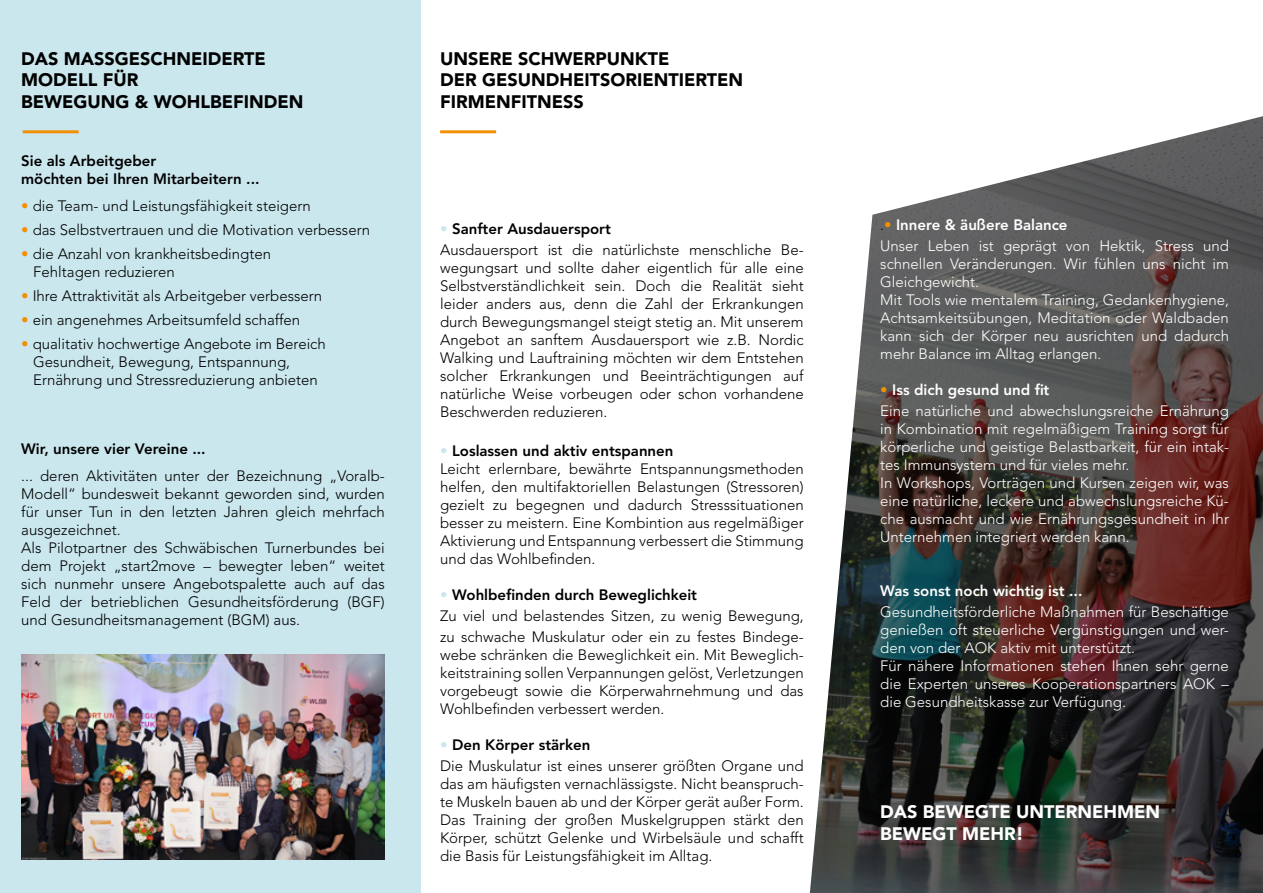
<style>
.page{position:relative;width:1263px;height:893px;background:#fff}
.page>*{position:absolute;margin:0;border:0;box-sizing:border-box;transform-origin:0 0}
.t1{font:900 18px/21.6px "Avenir LT Std";color:#000}
.t2{font:900 18px/21.6px "Avenir LT Std";color:#fff}
.t3{font:300 15px/18px "Avenir LT Std";color:#000}
.t4{font:300 15px/18px "Avenir LT Std";color:#fff}
.t5{font:800 15px/18px "Avenir LT Std";color:#000}
.t6{font:800 15px "Avenir LT Std";color:#fff}
.s1{color:#f39001}
.s2{font-weight:800;color:#cae7ee}
.s3{font-weight:800}
.s4{color:#000}
.s5{font-weight:800;color:#f39001}
</style>
<div class="page">
<div style="left:0;top:0;width:421px;height:893px;background:#cae7ee"></div>
<hr style="left:440px;top:130px;width:56px;height:3px;background:#f39001">
<img style="left:810px;top:116px;width:453px;height:777px">
<hr style="left:23px;top:130px;width:56px;height:3px;background:#f39001">
<img style="left:21px;top:655px;width:364px;height:204px">
<p class="t1" style="left:21px;top:48px;width:284px">DAS MASSGESCHNEIDERTE<br>MODELL FÜR<br>BEWEGUNG &amp; WOHLBEFINDEN</p>
<p class="t5" style="left:21px;top:152px;width:240px">Sie als Arbeitgeber<br>möchten bei Ihren Mitarbeitern ...</p>
<p class="t3" style="left:21px;top:197px;width:291px"><span class="s1">•</span> die Team- und Leistungsfähigkeit steigern</p>
<p class="t3" style="left:21px;top:221px;width:350px"><span class="s1">•</span> das Selbstvertrauen und die Motivation verbessern</p>
<p class="t3" style="left:33px;top:245px;width:239px;text-indent:-12px"><span class="s1">•</span> die Anzahl von krankheitsbedingten<br>Fehltagen reduzieren</p>
<p class="t3" style="left:21px;top:287px;width:302px"><span class="s1">•</span> Ihre Attraktivität als Arbeitgeber verbessern</p>
<p class="t3" style="left:21px;top:311px;width:280px"><span class="s1">•</span> ein angenehmes Arbeitsumfeld schaffen</p>
<p class="t3" style="left:33px;top:335px;width:294px;text-indent:-12px"><span class="s1">•</span> qualitativ hochwertige Angebote im Bereich<br>Gesundheit, Bewegung, Entspannung,<br>Ernährung und Stressreduzierung anbieten</p>
<p class="t5" style="left:21px;top:440px;width:186px">Wir, unsere vier Vereine ...</p>
<p class="t3" style="left:21px;top:467px;width:365px">... deren Aktivitäten unter der Bezeichnung „Voralb-Modell“ bundesweit bekannt geworden sind, wurden für unser Tun in den letzten Jahren gleich mehrfach ausgezeichnet.<br>Als Pilotpartner des Schwäbischen Turnerbundes bei dem Projekt „start2move – bewegter leben“ weitet sich nunmehr unsere Angebotspalette auch auf das Feld der betrieblichen Gesundheitsförderung (BGF) und Gesundheitsmanagement (BGM) aus.</p>
<p class="t1" style="left:440px;top:48px;width:304px">UNSERE SCHWERPUNKTE<br>DER GESUNDHEITSORIENTIERTEN<br>FIRMENFITNESS</p>
<p class="t3" style="left:440px;top:218px;width:365px;line-height:21px"><span class="s2">•</span> <span class="s3">Sanfter Ausdauersport<br></span>Ausdauersport ist die natürlichste menschliche Be-</p>
<p class="t3" style="left:440px;top:258px;width:365px;text-align:justify">wegungsart und sollte daher eigentlich für alle eine Selbstverständlichkeit sein. Doch die Realität sieht leider anders aus, denn die Zahl der Erkrankungen durch Bewegungsmangel steigt stetig an. Mit unserem Angebot an sanftem Ausdauersport wie z.B. Nordic Walking und Lauftraining möchten wir dem Entstehen solcher Erkrankungen und Beeinträchtigungen auf natürliche Weise vorbeugen oder schon vorhandene Beschwerden reduzieren.</p>
<p class="t3" style="left:440px;top:441px;width:365px"><span class="s2">•</span> <span class="s3">Loslassen und aktiv entspannen<br></span>Leicht erlernbare, bewährte Entspannungsmethoden helfen, den multifaktoriellen Belastungen (Stressoren) gezielt zu begegnen und dadurch Stresssituationen besser zu meistern. Eine Kombintion aus regelmäßiger Aktivierung und Entspannung verbessert die Stimmung und das Wohlbefinden.</p>
<p class="t3" style="left:440px;top:584px;width:365px;line-height:21px"><span class="s2">•</span> <span class="s3">Wohlbefinden durch Beweglichkeit<br></span>Zu viel und belastendes Sitzen, zu wenig Bewegung, zu schwache Muskulatur oder ein zu festes Bindege-</p>
<p class="t3" style="left:440px;top:645px;width:365px;text-align:justify">webe schränken die Beweglichkeit ein. Mit Beweglich&shy;keitstraining sollen Verpannungen gelöst, Verletzungen vorgebeugt sowie die Körperwahrnehmung und das Wohlbefinden verbessert werden.</p>
<p class="t3" style="left:440px;top:734px;width:365px;line-height:21px"><span class="s2">•</span> <span class="s3">Den Körper stärken<br></span>Die Muskulatur ist eines unserer größten Organe und</p>
<p class="t3" style="left:440px;top:774px;width:365px;text-align:justify">das am häufigsten vernachlässigste. Nicht beanspruch&shy;te Muskeln bauen ab und der Körper gerät außer Form.<br>Das Training der großen Muskelgruppen stärkt den Körper, schützt Gelenke und Wirbelsäule und schafft die Basis für Leistungsfähigkeit im Alltag.</p>
<p class="t4" style="left:880px;top:215px;width:350px;line-height:21px"><span class="s4">.</span><span class="s5">•</span> <span class="s3">Innere &amp; äußere Balance<br></span>Unser Leben ist geprägt von Hektik, Stress und</p>
<p class="t4" style="left:880px;top:255px;width:350px">schnellen Veränderungen. Wir fühlen uns nicht im Gleichgewicht.<br>Mit Tools wie mentalem Training, Gedankenhygiene, Achtsamkeitsübungen, Meditation oder Waldbaden kann sich der Körper neu ausrichten und dadurch mehr Balance im Alltag erlangen.</p>
<p class="t4" style="left:880px;top:380px;width:350px;line-height:21px"><span class="s5">•</span> <span class="s3">Iss dich gesund und fit<br></span>Eine natürliche und abwechslungsreiche Ernährung</p>
<p class="t4" style="left:880px;top:420px;width:350px">in Kombination mit regelmäßigem Training sorgt für körperliche und geistige Belastbarkeit, für ein intak&shy;tes Immunsystem und für vieles mehr.<br>In Workshops, Vorträgen und Kursen zeigen wir, was eine natürliche, leckere und abwechslungsreiche Kü&shy;che ausmacht und wie Ernährungsgesundheit in Ihr Unternehmen integriert werden kann.</p>
<p class="t6" style="left:880px;top:582px;width:204px">Was sonst noch wichtig ist ...</p>
<p class="t4" style="left:880px;top:603px;width:350px">Gesundheitsförderliche Maßnahmen für Beschäftige genießen oft steuerliche Vergünstigungen und wer&shy;den von der AOK aktiv mit unterstützt.<br>Für nähere Informationen stehen Ihnen sehr gerne die Experten unseres Kooperationspartners AOK – die Gesundheitskasse zur Verfügung.</p>
<p class="t2" style="left:880px;top:801px;width:282px">DAS BEWEGTE UNTERNEHMEN<br>BEWEGT MEHR!</p>
</div>
